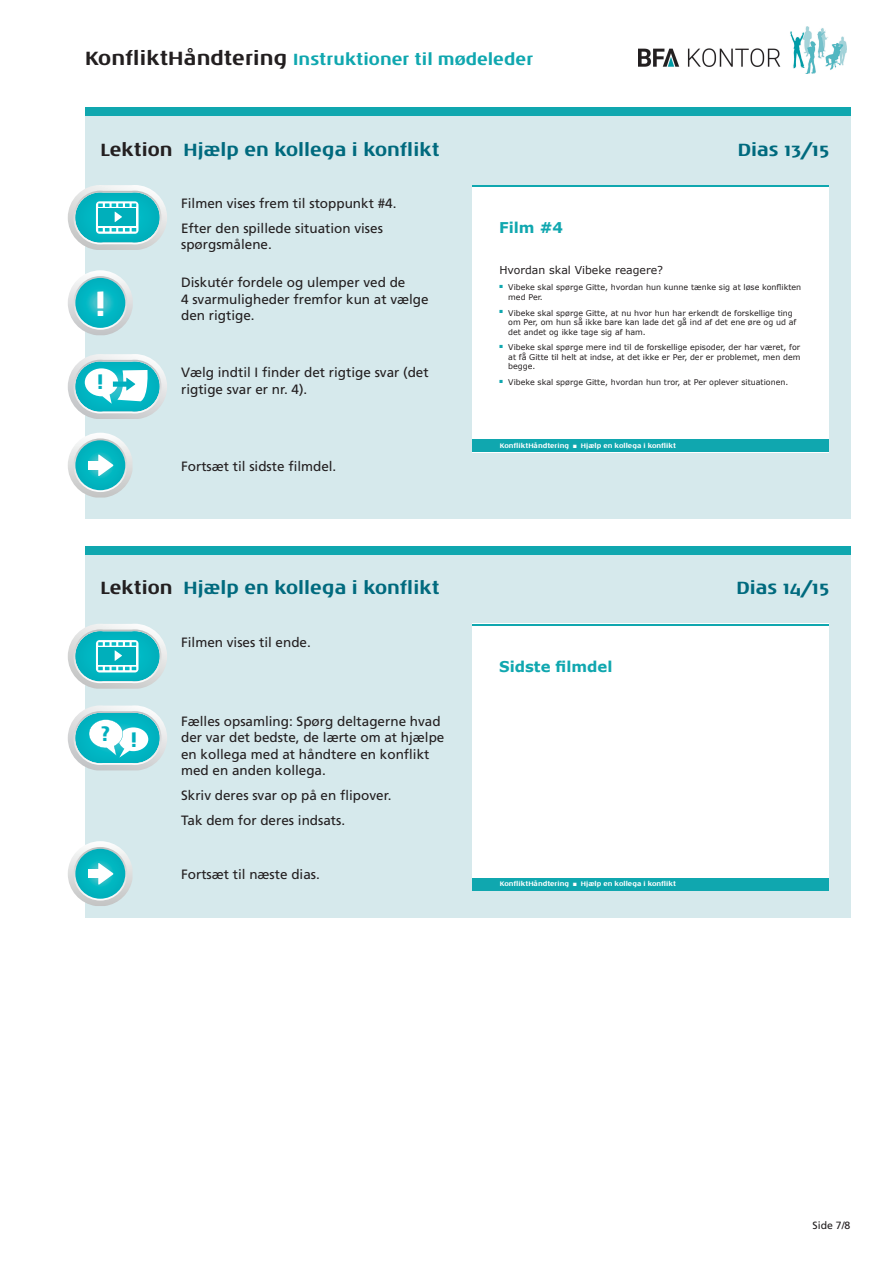
<style>
.page{position:relative;width:893px;height:1263px;background:#fff}
.page>*{position:absolute;margin:0;border:0;box-sizing:border-box;transform-origin:0 0}
.t1{font:700 35.7px "Noa LT Std";color:#fff}
.t2{font:700 21.3px "Noa LT Std";color:#00afbe}
.t3{font:700 18px "Noa LT Std";color:#006a7e}
.t4{font:700 16.5px "Noa LT Std";color:#10a7af}
.t5{font:700 14.85px "Verdana";color:#10a7af}
.t6{font:13.5px/16.5px "Frutiger";color:#231f20}
.t7{font:10.95px "Verdana";color:#231f20}
.t8{font:10.5px "Frutiger";color:#231f20}
.t9{font:7.95px/9.4px "Verdana";color:#231f20}
.t10{font:700 6.75px "Noa LT Std";color:#fff}
.s1{font-size:19.5px;color:#231f20}
.s2{color:#231f20}
</style>
<div class="page">
<div style="left:85px;top:550px;width:765px;height:367px;background:#d6e9ec"></div>
<div style="left:85px;top:546px;width:765px;height:8px;background:#10a7af"></div>
<div style="left:473px;top:624px;width:356px;height:267px;background:#fff"></div>
<div style="left:473px;top:878px;width:356px;height:13px;background:#10a7af"></div>
<hr style="left:473px;top:624px;width:356px;height:1px;background:#10a7af">
<svg style="left:68px;top:841px;width:64px;height:65px"></svg>
<div style="left:89px;top:869px;width:15px;height:9px;background:#fff"></div>
<svg style="left:68px;top:705px;width:99px;height:65px"></svg>
<div style="left:85px;top:111px;width:765px;height:408px;background:#d6e9ec"></div>
<div style="left:85px;top:107px;width:765px;height:9px;background:#10a7af"></div>
<div style="left:473px;top:185px;width:356px;height:267px;background:#fff"></div>
<div style="left:473px;top:439px;width:356px;height:13px;background:#10a7af"></div>
<hr style="left:473px;top:185px;width:356px;height:2px;background:#10a7af">
<svg style="left:68px;top:624px;width:99px;height:65px"></svg>
<svg style="left:68px;top:433px;width:64px;height:64px"></svg>
<div style="left:89px;top:461px;width:15px;height:9px;background:#fff"></div>
<svg style="left:68px;top:185px;width:99px;height:65px"></svg>
<svg style="left:68px;top:270px;width:65px;height:65px"></svg>
<svg style="left:74px;top:276px;width:53px;height:54px"></svg>
<svg style="left:75px;top:278px;width:50px;height:50px"></svg>
<div style="left:76px;top:279px;width:48px;height:48px;background:#00b1be;border-radius:50%"></div>
<div style="left:81px;top:283px;width:39px;height:40px;background:#00b4c2;border-radius:50%"></div>
<div style="left:84px;top:287px;width:33px;height:32px;background:#00b8c4;border-radius:50%"></div>
<div style="left:87px;top:289px;width:27px;height:28px;background:#08bac6;border-radius:50%"></div>
<div style="left:88px;top:290px;width:25px;height:26px;background:#0fbbc7;border-radius:50%"></div>
<div style="left:88px;top:291px;width:24px;height:24px;background:#14bcc7;border-radius:50%"></div>
<div style="left:89px;top:292px;width:22px;height:22px;background:#21bdc7;border-radius:50%"></div>
<div style="left:90px;top:293px;width:21px;height:20px;background:#28bec9;border-radius:50%"></div>
<div style="left:91px;top:294px;width:19px;height:18px;background:#2ebfc9;border-radius:50%"></div>
<div style="left:92px;top:294px;width:17px;height:17px;background:#33c0c9;border-radius:50%"></div>
<div style="left:93px;top:295px;width:15px;height:15px;background:#3ec1cb;border-radius:50%"></div>
<div style="left:94px;top:296px;width:13px;height:14px;background:#45c2cb;border-radius:50%"></div>
<svg style="left:68px;top:354px;width:99px;height:65px"></svg>
<img style="left:639px;top:27px;width:208px;height:46px">
<p class="t4" style="left:85px;top:49px;width:450px"><span class="s1">KonfliktHåndtering</span> Instruktioner til mødeleder</p>
<h3 class="t3" style="left:100px;top:138px;width:341px"><span class="s2">Lektion</span> Hjælp en kollega i konflikt</h3>
<h3 class="t3" style="left:738px;top:138px;width:93px">Dias 13/15</h3>
<h1 class="t1" style="left:94px;top:281px;width:14px">!</h1>
<h2 class="t2" style="left:97px;top:369px;width:9px">!</h2>
<p class="t6" style="left:181px;top:190px;width:217px;line-height:25px">Filmen vises frem til stoppunkt #4.<br>Efter den spillede situation vises</p>
<p class="t6" style="left:181px;top:236px;width:92px">spørgsmålene.</p>
<p class="t6" style="left:181px;top:274px;width:249px">Diskutér fordele og ulemper ved de<br>4 svarmuligheder fremfor kun at vælge</p>
<p class="t6" style="left:181px;top:307px;width:75px">den rigtige.</p>
<p class="t6" style="left:181px;top:364px;width:249px">Vælg indtil I finder det rigtige svar (det rigtige svar er nr. 4).</p>
<p class="t6" style="left:181px;top:458px;width:157px">Fortsæt til sidste filmdel.</p>
<p class="t5" style="left:499px;top:218px;width:66px">Film #4</p>
<p class="t7" style="left:499px;top:263px;width:165px">Hvordan skal Vibeke reagere?</p>
<p class="t9" style="left:508px;top:282px;width:295px;text-indent:-9px"><sup>■</sup> Vibeke skal spørge Gitte, hvordan hun kunne tænke sig at løse konflikten med Per.</p>
<p class="t9" style="left:508px;top:308px;width:290px;text-indent:-9px"><sup>■</sup> Vibeke skal spørge Gitte, at nu hvor hun har erkendt de forskellige ting om Per, om hun så ikke bare kan lade det gå ind af det ene øre og ud af det andet og ikke tage sig af ham.</p>
<p class="t9" style="left:508px;top:342px;width:294px;text-align:justify;text-indent:-9px"><sup>■</sup> Vibeke skal spørge mere ind til de forskellige episoder, der har været, for at få Gitte til helt at indse, at det ikke er Per, der er problemet, men dem begge.</p>
<p class="t9" style="left:499px;top:377px;width:290px"><sup>■</sup> Vibeke skal spørge Gitte, hvordan hun tror, at Per oplever situationen.</p>
<p class="t10" style="left:500px;top:441px;width:178px">KonfliktHåndtering ■ Hjælp en kollega i konflikt</p>
<h3 class="t3" style="left:100px;top:577px;width:341px"><span class="s2">Lektion</span> Hjælp en kollega i konflikt</h3>
<h3 class="t3" style="left:736px;top:577px;width:94px">Dias 14/15</h3>
<h2 class="t2" style="left:100px;top:723px;width:39px">? !</h2>
<p class="t6" style="left:181px;top:633px;width:131px">Filmen vises til ende.</p>
<p class="t6" style="left:181px;top:712px;width:265px">Fælles opsamling: Spørg deltagerne hvad der var det bedste, de lærte om at hjælpe en kollega med at håndtere en konflikt med en anden kollega.</p>
<p class="t6" style="left:181px;top:783px;width:212px;line-height:25px">Skriv deres svar op på en flipover.<br>Tak dem for deres indsats.</p>
<p class="t6" style="left:181px;top:866px;width:140px">Fortsæt til næste dias.</p>
<p class="t5" style="left:499px;top:657px;width:115px">Sidste filmdel</p>
<p class="t10" style="left:500px;top:880px;width:178px">KonfliktHåndtering ■ Hjælp en kollega i konflikt</p>
<p class="t8" style="left:812px;top:1219px;width:39px">Side 7/8</p>
</div>
